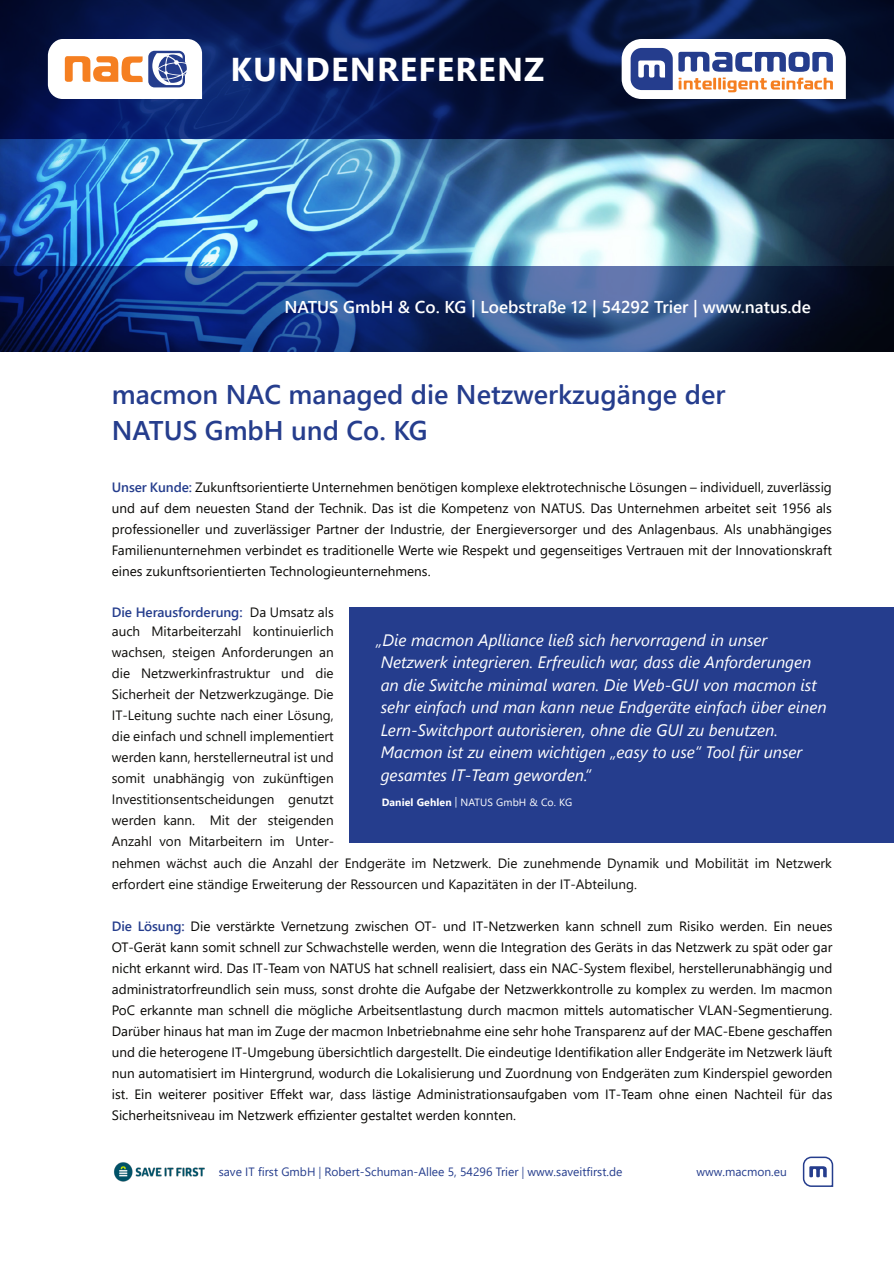
<style>
.page{position:relative;width:894px;height:1263px;background:#fff}
.page>*{position:absolute;margin:0;border:0;box-sizing:border-box;transform-origin:0 0}
.t1{font:700 33px "Segoe UI";letter-spacing:.035em;color:#fff}
.t2{font:600 27px/36px "Segoe UI";color:#253d8d}
.t3{font:600 17.1px "Segoe UI";color:#fff}
.t4{font:italic 16.5px/22.5px "Segoe UI";color:#fff}
.t5{font:13.5px/21px "Segoe UI";color:#080704;text-align:justify}
.t6{font:13.5px/21px "Segoe UI";color:#0f0e0b}
.t7{font:12px "Segoe UI";color:#253d8d}
.t8{font:10.5px "Segoe UI";letter-spacing:.01em;color:#fff}
.s1{font-weight:600;color:#253d8d}
.s2{font-weight:700}
</style>
<div class="page">
<img style="left:0;top:138px;width:893px;height:128px">
<svg style="left:0;top:266px;width:893px;height:85px;background:#1a346e"></svg>
<svg style="left:0;top:0;width:893px;height:138px;background:#061649"></svg>
<svg style="left:48px;top:39px;width:154px;height:60px"></svg>
<svg style="left:621px;top:39px;width:224px;height:60px"></svg>
<div style="left:349px;top:607px;width:544px;height:235px;background:#253d8d"></div>
<svg style="left:802px;top:1156px;width:31px;height:31px"></svg>
<img style="left:114px;top:1162px;width:91px;height:20px">
<h1 class="t1" style="left:230px;top:57px;width:315px">KUNDENREFERENZ</h1>
<p class="t3" style="left:284px;top:300px;width:528px">NATUS GmbH &amp; Co. KG | Loebstraße 12 | 54292 Trier | www.natus.de</p>
<h2 class="t2" style="left:112px;top:379px;width:614px">macmon NAC managed die Netzwerkzugänge der<br>NATUS GmbH und Co. KG</h2>
<p class="t5" style="left:112px;top:478px;width:721px"><span class="s1">Unser Kunde:</span> Zukunftsorientierte Unternehmen benötigen komplexe elektrotechnische Lösungen – individuell, zuverlässig und auf dem neuesten Stand der Technik. Das ist die Kompetenz von NATUS. Das Unternehmen arbeitet seit 1956 als professioneller und zuverlässiger Partner der Industrie, der Energieversorger und des Anlagenbaus. Als unabhängiges Familienunternehmen verbindet es traditionelle Werte wie Respekt und gegenseitiges Vertrauen mit der Innovationskraft eines zukunftsorientierten Technologieunternehmens.</p>
<p class="t6" style="left:112px;top:604px;width:223px;line-height:19.2px"><span class="s1">Die Herausforderung:</span> Da Umsatz als auch Mitarbeiterzahl kontinuierlich</p>
<p class="t6" style="left:112px;top:643px;width:721px">wachsen, steigen Anforderungen an<br>die Netzwerkinfrastruktur und die<br>Sicherheit der Netzwerkzugänge. Die<br>IT-Leitung suchte nach einer Lösung,<br>die einfach und schnell implementiert<br>werden kann, herstellerneutral ist und<br>somit unabhängig von zukünftigen<br>Investitionsentscheidungen genutzt<br>werden kann. Mit der steigenden<br>Anzahl von Mitarbeitern im Unter-<br>nehmen wächst auch die Anzahl der Endgeräte im Netzwerk. Die zunehmende Dynamik und Mobilität im Netzwerk erfordert eine ständige Erweiterung der Ressourcen und Kapazitäten in der IT-Abteilung.</p>
<p class="t5" style="left:112px;top:917px;width:721px"><span class="s1">Die Lösung:</span> Die verstärkte Vernetzung zwischen OT- und IT-Netzwerken kann schnell zum Risiko werden. Ein neues OT-Gerät kann somit schnell zur Schwachstelle werden, wenn die Integration des Geräts in das Netzwerk zu spät oder gar nicht erkannt wird. Das IT-Team von NATUS hat schnell realisiert, dass ein NAC-System flexibel, herstellerunabhängig und administratorfreundlich sein muss, sonst drohte die Aufgabe der Netzwerkkontrolle zu komplex zu werden. Im macmon PoC erkannte man schnell die mögliche Arbeitsentlastung durch macmon mittels automatischer VLAN-Segmentierung.<br>Darüber hinaus hat man im Zuge der macmon Inbetriebnahme eine sehr hohe Transparenz auf der MAC-Ebene geschaffen und die heterogene IT-Umgebung übersichtlich dargestellt. Die eindeutige Identifikation aller Endgeräte im Netzwerk läuft nun automatisiert im Hintergrund, wodurch die Lokalisierung und Zuordnung von Endgeräten zum Kinderspiel geworden ist. Ein weiterer positiver Effekt war, dass lästige Administrationsaufgaben vom IT-Team ohne einen Nachteil für das Sicherheitsniveau im Netzwerk effizienter gestaltet werden konnten.</p>
<p class="t4" style="left:376px;top:630px;width:452px">„Die macmon Aplliance ließ sich hervorragend in unser Netzwerk integrieren. Erfreulich war, dass die Anforderungen an die Switche minimal waren. Die Web-GUI von macmon ist sehr einfach und man kann neue Endgeräte einfach über einen Lern-Switchport autorisieren, ohne die GUI zu benutzen.<br>Macmon ist zu einem wichtigen „easy to use“ Tool für unser gesamtes IT-Team geworden.“</p>
<p class="t8" style="left:381px;top:799px;width:192px"><span class="s2">Daniel Gehlen</span> | NATUS GmbH &amp; Co. KG</p>
<p class="t7" style="left:219px;top:1167px;width:405px">save IT first GmbH | Robert-Schuman-Allee 5, 54296 Trier | www.saveitfirst.de</p>
<p class="t7" style="left:696px;top:1167px;width:92px">www.macmon.eu</p>
</div>
